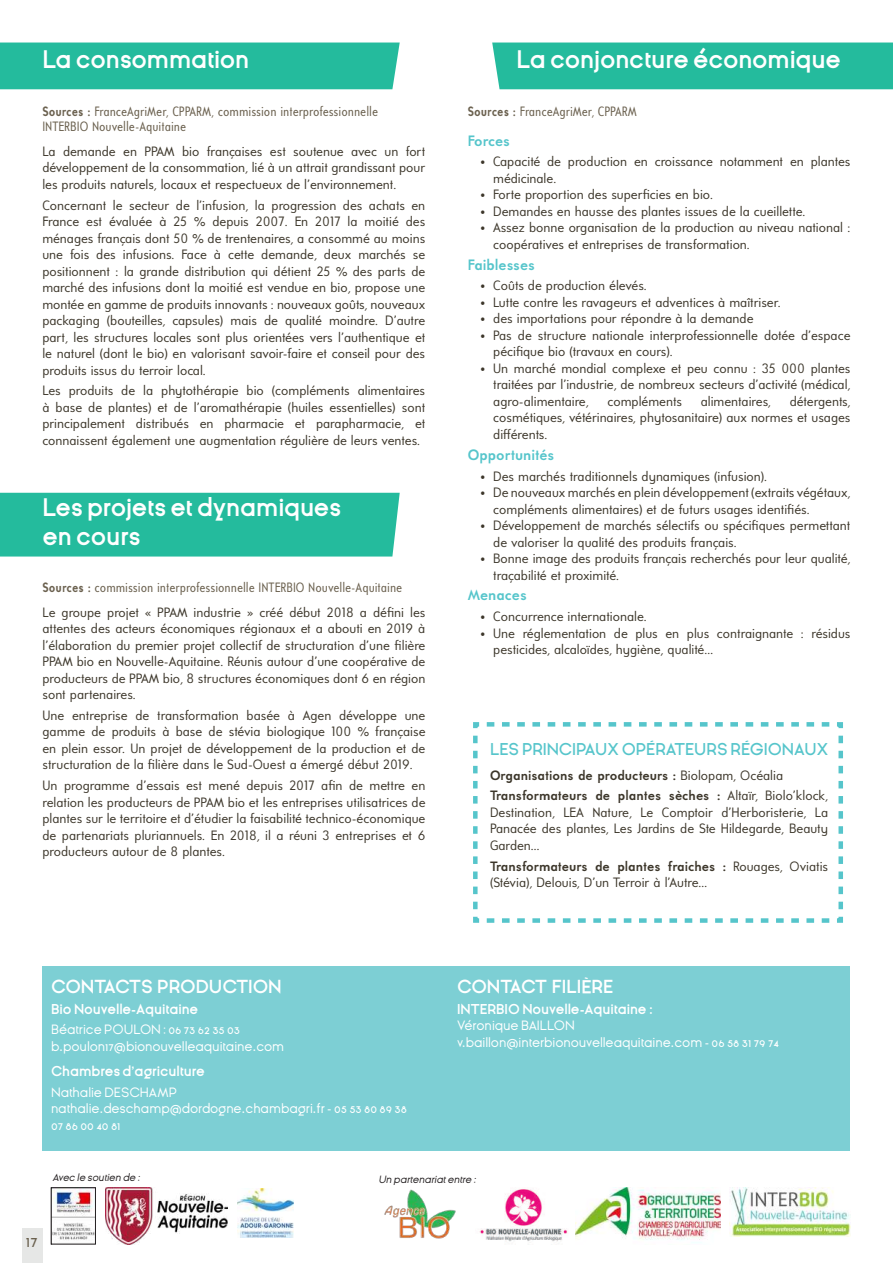
<style>
.page{position:relative;width:893px;height:1263px;background:#fff}
.page>*{position:absolute;margin:0;border:0;box-sizing:border-box;transform-origin:0 0}
.t1{font:700 24px/28.8px "Ginora Sans";letter-spacing:-.01em;color:#fff}
.t2{font:18px "Ginora Sans";color:#6b614f}
.t3{font:700 17.85px "Ginora Sans";letter-spacing:-.005em;color:#fff}
.t4{font:600 16.5px "Ginora Sans";color:#56c5cb}
.t5{font:700 15px "Universalis ADF Std";color:#56c5cb}
.t6{font:13.5px/16.5px "Universalis ADF Std";color:#3c362a;text-align:justify}
.t7{font:condensed 13.5px/14.4px "Universalis ADF Std";color:#6b614f}
.t8{font:13.5px/16.5px "Ginora Sans";letter-spacing:-.005em;color:#fff}
.t9{font:700 13.5px/20.7px "Universalis ADF Std";color:#3c362a}
.t10{font:700 13.5px "Ginora Sans";letter-spacing:-.005em;color:#fff}
.t11{font:italic 10.5px "Ginora Sans";letter-spacing:-.01em;color:#231f20}
.s1{font-weight:700}
.s2{font-stretch:normal;color:#3c362a}
.s3{font-weight:400}
</style>
<div class="page">
<div style="left:22px;top:1228px;width:21px;height:35px;background:#e6e7e6"></div>
<div style="left:0;top:493px;width:400px;height:63px;background:#24bb9d"></div>
<div style="left:0;top:43px;width:400px;height:46px;background:#24bb9d"></div>
<div style="left:43px;top:966px;width:807px;height:184px;background:#7dcfd4"></div>
<img style="left:575px;top:1188px;width:145px;height:55px">
<img style="left:729px;top:1188px;width:121px;height:49px">
<img style="left:53px;top:1190px;width:41px;height:50px">
<div style="left:51px;top:1188px;width:45px;height:56px;border:1px solid #231f20"></div>
<img style="left:384px;top:1189px;width:72px;height:50px">
<img style="left:479px;top:1189px;width:89px;height:53px">
<img style="left:105px;top:1188px;width:122px;height:56px">
<img style="left:237px;top:1188px;width:56px;height:49px">
<svg style="left:473px;top:722px;width:370px;height:201px"></svg>
<div style="left:492px;top:43px;width:401px;height:46px;background:#24bb9d"></div>
<h1 class="t1" style="left:42px;top:45px;width:208px">La consommation</h1>
<p class="t7" style="left:42px;top:104px;width:337px"><span class="s1">Sources :</span> FranceAgriMer, CPPARM, commission interprofessionnelle<br>INTERBIO Nouvelle-Aquitaine</p>
<p class="t6" style="left:42px;top:143px;width:384px">La demande en PPAM bio françaises est soutenue avec un fort développement de la consommation, lié à un attrait grandissant pour les produits naturels, locaux et respectueux de l’environnement.</p>
<p class="t6" style="left:42px;top:196px;width:384px">Concernant le secteur de l’infusion, la progression des achats en France est évaluée à 25 % depuis 2007. En 2017 la moitié des ménages français dont 50 % de trentenaires, a consommé au moins une fois des infusions. Face à cette demande, deux marchés se positionnent : la grande distribution qui détient 25 % des parts de marché des infusions dont la moitié est vendue en bio, propose une montée en gamme de produits innovants : nouveaux goûts, nouveaux packaging (bouteilles, capsules) mais de qualité moindre. D’autre part, les structures locales sont plus orientées vers l’authentique et le naturel (dont le bio) en valorisant savoir-faire et conseil pour des produits issus du terroir local.</p>
<p class="t6" style="left:42px;top:382px;width:384px">Les produits de la phytothérapie bio (compléments alimentaires à base de plantes) et de l’aromathérapie (huiles essentielles) sont principalement distribués en pharmacie et parapharmacie, et connaissent également une augmentation régulière de leurs ventes.</p>
<h1 class="t1" style="left:43px;top:494px;width:300px">Les projets et dynamiques en cours</h1>
<p class="t7" style="left:43px;top:574px;width:384px;line-height:25px"><span class="s1">Sources :</span> commission interprofessionnelle INTERBIO Nouvelle-Aquitaine<br><span class="s2">Le groupe projet « PPAM industrie » créé début 2018 a défini les</span></p>
<p class="t6" style="left:43px;top:620px;width:384px">attentes des acteurs économiques régionaux et a abouti en 2019 à l’élaboration du premier projet collectif de structuration d’une filière PPAM bio en Nouvelle-Aquitaine. Réunis autour d’une coopérative de producteurs de PPAM bio, 8 structures économiques dont 6 en région sont partenaires.</p>
<p class="t6" style="left:43px;top:707px;width:384px">Une entreprise de transformation basée à Agen développe une gamme de produits à base de stévia biologique 100 % française en plein essor. Un projet de développement de la production et de structuration de la filière dans le Sud-Ouest a émergé début 2019.</p>
<p class="t6" style="left:43px;top:777px;width:384px">Un programme d’essais est mené depuis 2017 afin de mettre en relation les producteurs de PPAM bio et les entreprises utilisatrices de plantes sur le territoire et d’étudier la faisabilité technico-économique de partenariats pluriannuels. En 2018, il a réuni 3 entreprises et 6 producteurs autour de 8 plantes.</p>
<h1 class="t1" style="left:517px;top:45px;width:326px">La conjoncture économique</h1>
<p class="t7" style="left:468px;top:104px;width:171px"><span class="s1">Sources :</span> FranceAgriMer, CPPARM</p>
<p class="t5" style="left:468px;top:131px;width:44px">Forces</p>
<p class="t6" style="left:493px;top:153px;width:359px;text-indent:-13px">• Capacité de production en croissance notamment en plantes médicinale.</p>
<p class="t6" style="left:480px;top:186px;width:234px">• Forte proportion des superficies en bio.</p>
<p class="t6" style="left:480px;top:203px;width:326px">• Demandes en hausse des plantes issues de la cueillette.</p>
<p class="t6" style="left:493px;top:219px;width:359px;text-indent:-13px">• Assez bonne organisation de la production au niveau national : coopératives et entreprises de transformation.</p>
<p class="t5" style="left:468px;top:255px;width:69px">Faiblesses</p>
<p class="t6" style="left:480px;top:277px;width:168px">• Coûts de production élevés.</p>
<p class="t6" style="left:480px;top:294px;width:302px">• Lutte contre les ravageurs et adventices à maîtriser.</p>
<p class="t6" style="left:480px;top:310px;width:274px">• des importations pour répondre à la demande</p>
<p class="t6" style="left:493px;top:327px;width:359px;text-indent:-13px">• Pas de structure nationale interprofessionnelle dotée d’espace pécifique bio (travaux en cours).</p>
<p class="t6" style="left:493px;top:360px;width:359px;text-indent:-13px">• Un marché mondial complexe et peu connu : 35 000 plantes traitées par l’industrie, de nombreux secteurs d’activité (médical, agro-alimentaire,</p>
<p class="t6" style="left:493px;top:393px;width:359px;text-indent:296px">détergents, cosmétiques, vétérinaires, phytosanitaire) aux normes et usages différents.</p>
<p class="t5" style="left:468px;top:445px;width:88px">Opportunités</p>
<p class="t6" style="left:480px;top:467px;width:288px">• Des marchés traditionnels dynamiques (infusion).</p>
<p class="t6" style="left:493px;top:484px;width:359px;text-indent:-13px">• De nouveaux marchés en plein développement (extraits végétaux, compléments alimentaires) et de futurs usages identifiés.</p>
<p class="t6" style="left:493px;top:517px;width:359px;text-indent:-13px">• Développement de marchés sélectifs ou spécifiques permettant de valoriser la qualité des produits français.</p>
<p class="t6" style="left:493px;top:550px;width:359px;text-indent:-13px">• Bonne image des produits français recherchés pour leur qualité, traçabilité et proximité.</p>
<p class="t5" style="left:468px;top:586px;width:61px">Menaces</p>
<p class="t6" style="left:480px;top:608px;width:168px">• Concurrence internationale.</p>
<p class="t6" style="left:493px;top:624px;width:359px;text-indent:-13px">• Une réglementation de plus en plus contraignante : résidus pesticides, alcaloïdes, hygiène, qualité…</p>
<p class="t6" style="left:607px;top:393px;width:76px">compléments</p>
<p class="t6" style="left:701px;top:393px;width:72px">alimentaires,</p>
<p class="t4" style="left:490px;top:740px;width:340px">LES PRINCIPAUX OPÉRATEURS RÉGIONAUX</p>
<p class="t9" style="left:490px;top:764px;width:340px">Organisations de producteurs : <span class="s3">Biolopam, Océalia<br></span>Transformateurs de plantes sèches : <span class="s3">Altaïr, Biolo’klock,</span></p>
<p class="t6" style="left:490px;top:804px;width:340px">Destination, LEA Nature, Le Comptoir d’Herboristerie, La Panacée des plantes, Les Jardins de Ste Hildegarde, Beauty Garden…</p>
<p class="t6" style="left:490px;top:857px;width:340px"><span class="s1">Transformateurs de plantes fraiches :</span> Rouages, Oviatis (Stévia), Delouis, D’un Terroir à l’Autre…</p>
<h3 class="t3" style="left:51px;top:977px;width:232px">CONTACTS PRODUCTION</h3>
<p class="t10" style="left:51px;top:1001px;width:149px">Bio Nouvelle-Aquitaine</p>
<p class="t8" style="left:51px;top:1021px;width:235px">Béatrice POULON : 06 73 62 35 03 b.poulon17@bionouvelleaquitaine.com</p>
<p class="t10" style="left:51px;top:1064px;width:155px">Chambres d’agriculture</p>
<p class="t8" style="left:51px;top:1084px;width:357px">Nathalie DESCHAMP nathalie.deschamp@dordogne.chambagri.fr - 05 53 80 89 38<br>07 86 00 40 81</p>
<h3 class="t3" style="left:457px;top:977px;width:158px">CONTACT FILIÈRE</h3>
<p class="t10" style="left:457px;top:1001px;width:198px">INTERBIO Nouvelle-Aquitaine :</p>
<p class="t8" style="left:457px;top:1017px;width:323px">Véronique BAILLON v.baillon@interbionouvelleaquitaine.com - 06 58 31 79 74</p>
<p class="t11" style="left:52px;top:1172px;width:89px">Avec le soutien de :</p>
<p class="t11" style="left:378px;top:1174px;width:99px">Un partenariat entre :</p>
<h2 class="t2" style="left:26px;top:1231px;width:13px">17</h2>
</div>
